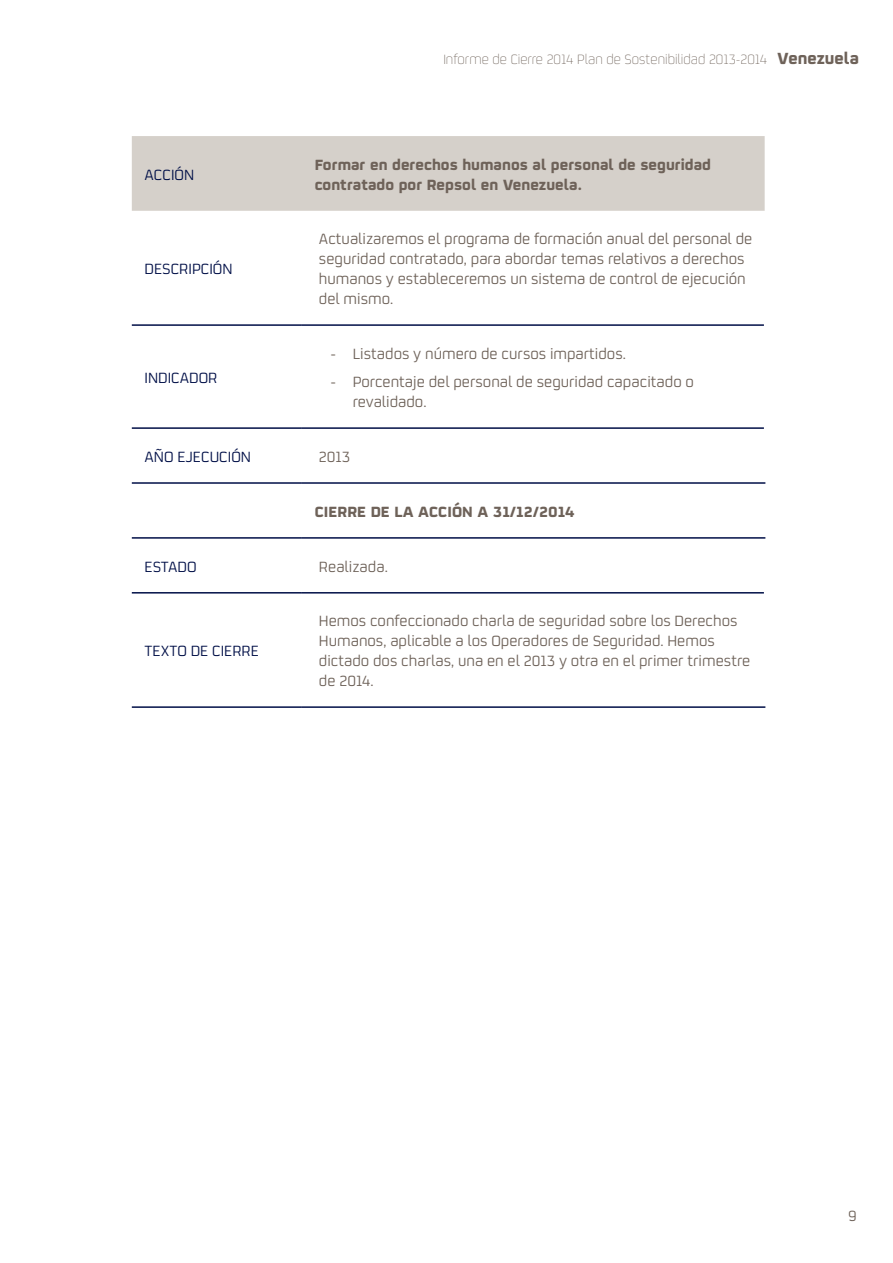
<style>
.page{position:relative;width:893px;height:1263px;background:#fff}
.page>*{position:absolute;margin:0;border:0;box-sizing:border-box;transform-origin:0 0}
.t1{font:16.5px/19.8px "Repsol";color:#6e6259}
.t2{font:700 16.5px/19.8px "Repsol";color:#6e6259}
.t3{font:16.5px "Repsol";color:#000f47}
.t4{font:300 15px "Repsol";color:#6e6259}
.s1{font-weight:700;font-size:18px}
</style>
<div class="page">
<div style="left:132px;top:136px;width:633px;height:75px;background:#d5d0ca"></div>
<hr style="left:302px;top:324px;width:462px;height:2px;background:#000f47">
<hr style="left:302px;top:427px;width:462px;height:2px;background:#000f47">
<hr style="left:302px;top:592px;width:462px;height:1px;background:#000f47">
<hr style="left:132px;top:482px;width:170px;height:2px;background:#000f47">
<hr style="left:302px;top:482px;width:463px;height:2px;background:#000f47">
<hr style="left:132px;top:537px;width:170px;height:2px;background:#000f47">
<hr style="left:302px;top:537px;width:463px;height:2px;background:#000f47">
<hr style="left:302px;top:706px;width:463px;height:2px;background:#000f47">
<hr style="left:132px;top:324px;width:170px;height:2px;background:#000f47">
<hr style="left:132px;top:427px;width:170px;height:2px;background:#000f47">
<hr style="left:132px;top:592px;width:170px;height:1px;background:#000f47">
<hr style="left:132px;top:706px;width:170px;height:2px;background:#000f47">
<p class="t4" style="left:443px;top:49px;width:417px">Informe de Cierre 2014 Plan de Sostenibilidad 2013-2014 <span class="s1">Venezuela</span></p>
<p class="t3" style="left:145px;top:163px;width:51px">ACCIÓN</p>
<p class="t2" style="left:315px;top:152px;width:398px">Formar en derechos humanos al personal de seguridad contratado por Repsol en Venezuela.</p>
<p class="t3" style="left:145px;top:258px;width:90px">DESCRIPCIÓN</p>
<p class="t3" style="left:145px;top:366px;width:74px">INDICADOR</p>
<p class="t1" style="left:319px;top:228px;width:435px">Actualizaremos el programa de formación anual del personal de seguridad contratado, para abordar temas relativos a derechos humanos y estableceremos un sistema de control de ejecución del mismo.</p>
<p class="t1" style="left:330px;top:342px;width:297px">- Listados y número de cursos impartidos.</p>
<p class="t1" style="left:353px;top:371px;width:343px;text-indent:-23px">- Porcentaje del personal de seguridad capacitado o revalidado.</p>
<p class="t3" style="left:145px;top:445px;width:108px">AÑO EJECUCIÓN</p>
<p class="t1" style="left:319px;top:445px;width:33px">2013</p>
<p class="t2" style="left:315px;top:499px;width:262px">CIERRE DE LA ACCIÓN A 31/12/2014</p>
<p class="t3" style="left:145px;top:555px;width:53px">ESTADO</p>
<p class="t1" style="left:319px;top:555px;width:70px">Realizada.</p>
<p class="t3" style="left:145px;top:640px;width:116px">TEXTO DE CIERRE</p>
<p class="t1" style="left:319px;top:610px;width:433px">Hemos confeccionado charla de seguridad sobre los Derechos Humanos, aplicable a los Operadores de Seguridad. Hemos dictado dos charlas, una en el 2013 y otra en el primer trimestre de 2014.</p>
<p class="t1" style="left:848px;top:1205px;width:10px">9</p>
</div>
